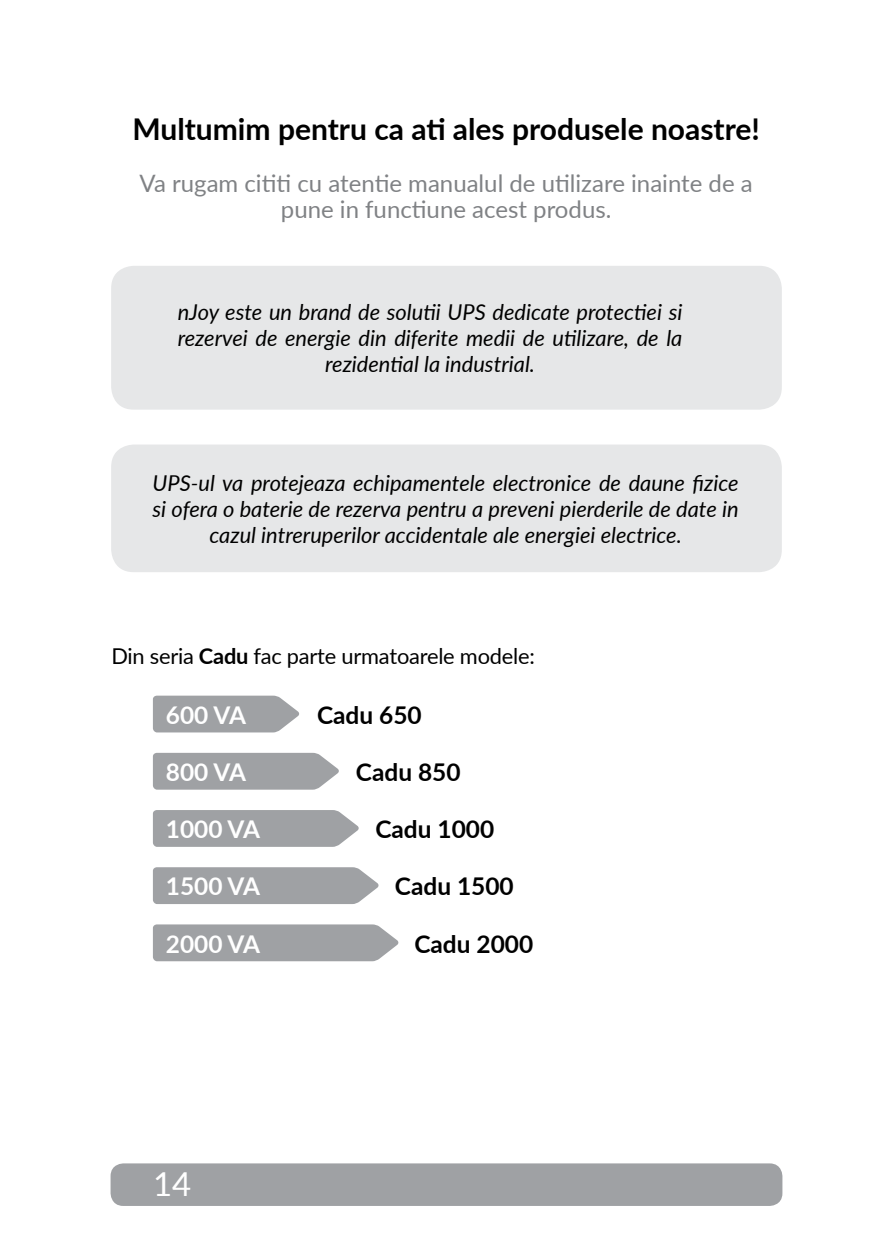
<style>
.page{position:relative;width:893px;height:1259px;background:#fff}
.page>*{position:absolute;margin:0;border:0;box-sizing:border-box;transform-origin:0 0}
.t1{font:33px "Lato";color:#fff}
.t2{font:700 30px "Lato";color:#000}
.t3{font:700 24.3px "Lato";color:#000}
.t4{font:700 24.3px "Lato";color:#fff}
.t5{font:24px/25.8px "Lato";color:#808285;text-align:center}
.t6{font:italic 21.9px/26.1px "Lato";color:#000;text-align:center}
.t7{font:21.9px "Lato";letter-spacing:-.01em;color:#000}
.s1{font-weight:700}
</style>
<div class="page">
<div style="left:111px;top:1163px;width:671px;height:43px;background:#9fa1a4;border-radius:13px"></div>
<svg style="left:153px;top:695px;width:146px;height:37px;background:#a7a9ab"></svg>
<div style="left:153px;top:753px;width:186px;height:36px;background:#9fa1a4"></div>
<svg style="left:153px;top:810px;width:206px;height:37px;background:#a4a6a9"></svg>
<svg style="left:153px;top:867px;width:226px;height:37px;background:#a4a5a8"></svg>
<svg style="left:153px;top:924px;width:246px;height:37px;background:#a4a6a8"></svg>
<div style="left:111px;top:444px;width:671px;height:128px;background:#e6e7e8;border-radius:23px"></div>
<div style="left:111px;top:266px;width:671px;height:144px;background:#e6e7e8;border-radius:23px"></div>
<h2 class="t2" style="left:132px;top:107px;width:629px">Multumim pentru ca ati ales produsele noastre!</h2>
<p class="t5" style="left:140px;top:169px;width:615px">Va rugam cititi cu atentie manualul de utilizare inainte de a pune in functiune acest produs.</p>
<p class="t6" style="left:178px;top:298px;width:506px">nJoy este un brand de solutii UPS dedicate protectiei si rezervei de energie din diferite medii de utilizare, de la rezidential la industrial.</p>
<p class="t6" style="left:153px;top:469px;width:588px">UPS-ul va protejeaza echipamentele electronice de daune fizice si ofera o baterie de rezerva pentru a preveni pierderile de date in cazul intreruperilor accidentale ale energiei electrice.</p>
<p class="t7" style="left:111px;top:640px;width:425px">Din seria <span class="s1">Cadu</span> fac parte urmatoarele modele:</p>
<p class="t4" style="left:166px;top:697px;width:82px">600 VA</p>
<p class="t4" style="left:166px;top:754px;width:82px">800 VA</p>
<p class="t4" style="left:166px;top:811px;width:96px">1000 VA</p>
<p class="t4" style="left:166px;top:868px;width:96px">1500 VA</p>
<p class="t4" style="left:166px;top:926px;width:96px">2000 VA</p>
<p class="t3" style="left:317px;top:697px;width:106px">Cadu 650</p>
<p class="t3" style="left:356px;top:754px;width:106px">Cadu 850</p>
<p class="t3" style="left:375px;top:811px;width:120px">Cadu 1000</p>
<p class="t3" style="left:395px;top:868px;width:120px">Cadu 1500</p>
<p class="t3" style="left:414px;top:926px;width:120px">Cadu 2000</p>
<h1 class="t1" style="left:153px;top:1160px;width:40px">14</h1>
</div>
